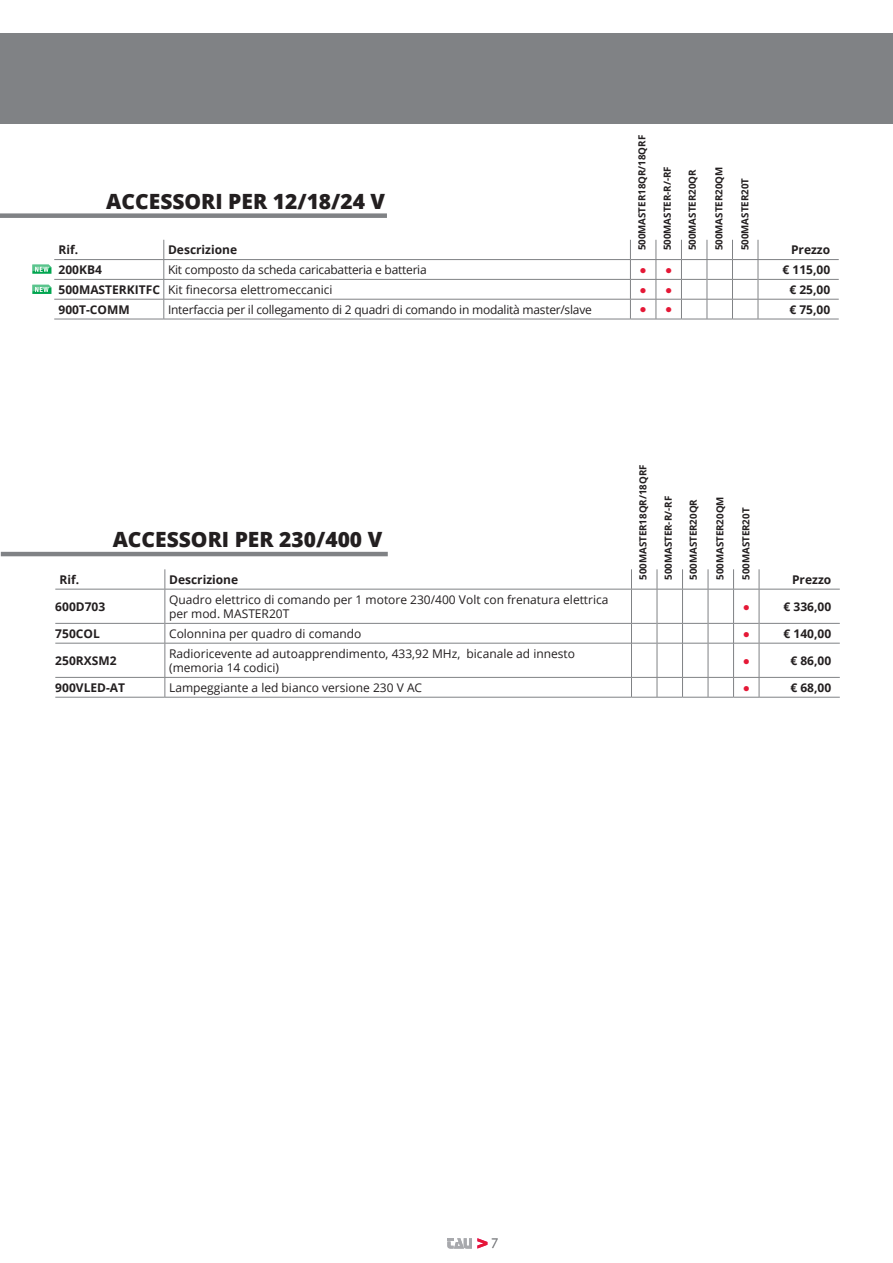
<style>
.page{position:relative;width:893px;height:1263px;background:#fff}
.page>*{position:absolute;margin:0;border:0;box-sizing:border-box;transform-origin:0 0}
.t1{font:800 21px "Open Sans";color:#231f20}
.t2{font:300 13.5px "Futura BT";color:#808285}
.t3{font:12px/14.4px "Open Sans";color:#231f20}
.t4{font:700 12px "Open Sans";color:#231f20}
.t5{font:12px "Open Sans";letter-spacing:-.02em;color:#231f20}
.t6{font:12px "Arial";color:#e51836}
.t7{font:700 9.75px "Open Sans";color:#231f20}
</style>
<div class="page">
<svg style="left:447px;top:1238px;width:40px;height:10px"></svg>
<div style="left:0;top:33px;width:893px;height:91px;background:#808285"></div>
<div style="left:0;top:213px;width:387px;height:5px;background:#808285"></div>
<hr style="left:1px;top:552px;width:387px;height:4px;background:#808285">
<hr style="left:758px;top:259px;width:81px;height:1px;background:#808285">
<hr style="left:54px;top:259px;width:110px;height:1px;background:#808285">
<hr style="left:54px;top:279px;width:110px;height:1px;background:#808285">
<hr style="left:54px;top:299px;width:110px;height:1px;background:#808285">
<hr style="left:54px;top:319px;width:110px;height:1px;background:#808285">
<hr style="left:164px;top:259px;width:466px;height:1px;background:#808285">
<hr style="left:164px;top:279px;width:466px;height:1px;background:#808285">
<hr style="left:164px;top:299px;width:466px;height:1px;background:#808285">
<hr style="left:164px;top:319px;width:466px;height:1px;background:#808285">
<hr style="left:758px;top:279px;width:81px;height:1px;background:#808285">
<hr style="left:758px;top:299px;width:81px;height:1px;background:#808285">
<hr style="left:758px;top:319px;width:81px;height:1px;background:#808285">
<svg style="left:163px;top:240px;width:1px;height:79px"></svg>
<svg style="left:630px;top:240px;width:129px;height:80px"></svg>
<hr style="left:55px;top:589px;width:110px;height:1px;background:#808285">
<hr style="left:55px;top:623px;width:110px;height:1px;background:#808285">
<hr style="left:55px;top:643px;width:110px;height:1px;background:#808285">
<hr style="left:55px;top:677px;width:110px;height:1px;background:#808285">
<hr style="left:55px;top:697px;width:110px;height:1px;background:#808285">
<hr style="left:165px;top:589px;width:466px;height:1px;background:#808285">
<hr style="left:165px;top:623px;width:466px;height:1px;background:#808285">
<hr style="left:165px;top:643px;width:466px;height:1px;background:#808285">
<hr style="left:165px;top:677px;width:466px;height:1px;background:#808285">
<hr style="left:165px;top:697px;width:466px;height:1px;background:#808285">
<hr style="left:759px;top:677px;width:81px;height:1px;background:#808285">
<hr style="left:759px;top:697px;width:81px;height:1px;background:#808285">
<hr style="left:759px;top:589px;width:81px;height:1px;background:#808285">
<hr style="left:759px;top:623px;width:81px;height:1px;background:#808285">
<hr style="left:759px;top:643px;width:81px;height:1px;background:#808285">
<hr style="left:165px;top:589px;width:1px;height:34px;background:#808285">
<hr style="left:631px;top:589px;width:1px;height:34px;background:#808285">
<svg style="left:165px;top:623px;width:1px;height:20px"></svg>
<hr style="left:165px;top:643px;width:1px;height:34px;background:#808285">
<hr style="left:631px;top:643px;width:1px;height:34px;background:#808285">
<hr style="left:657px;top:589px;width:1px;height:34px;background:#808285">
<hr style="left:682px;top:589px;width:1px;height:34px;background:#808285">
<hr style="left:657px;top:643px;width:1px;height:34px;background:#808285">
<hr style="left:682px;top:643px;width:1px;height:34px;background:#808285">
<hr style="left:708px;top:589px;width:1px;height:34px;background:#808285">
<hr style="left:708px;top:643px;width:1px;height:34px;background:#808285">
<hr style="left:733px;top:589px;width:1px;height:34px;background:#808285">
<hr style="left:733px;top:643px;width:1px;height:34px;background:#808285">
<hr style="left:759px;top:589px;width:1px;height:34px;background:#808285">
<svg style="left:631px;top:623px;width:129px;height:21px"></svg>
<hr style="left:759px;top:643px;width:1px;height:34px;background:#808285">
<svg style="left:165px;top:678px;width:1px;height:19px"></svg>
<svg style="left:631px;top:677px;width:129px;height:21px"></svg>
<svg style="left:165px;top:569px;width:1px;height:20px"></svg>
<svg style="left:631px;top:569px;width:129px;height:21px"></svg>
<svg style="left:32px;top:264px;width:19px;height:10px"></svg>
<svg style="left:32px;top:285px;width:19px;height:9px"></svg>
<p class="t7" style="left:635px;top:250px;width:117px;rotate:-90deg">500MASTER18QR/18QRF</p>
<p class="t7" style="left:660px;top:250px;width:86px;rotate:-90deg">500MASTER-R/-RF</p>
<p class="t7" style="left:712px;top:250px;width:85px;rotate:-90deg">500MASTER20QM</p>
<p class="t7" style="left:685px;top:250px;width:82px;rotate:-90deg">500MASTER20QR</p>
<p class="t7" style="left:738px;top:250px;width:74px;rotate:-90deg">500MASTER20T</p>
<p class="t1" style="left:106px;top:185px;width:280px">ACCESSORI PER 12/18/24 V</p>
<p class="t4" style="left:58px;top:241px;width:21px">Rif.</p>
<p class="t4" style="left:168px;top:241px;width:71px">Descrizione</p>
<p class="t4" style="left:791px;top:241px;width:41px">Prezzo</p>
<p class="t4" style="left:58px;top:261px;width:45px">200KB4</p>
<p class="t5" style="left:168px;top:261px;width:260px">Kit composto da scheda caricabatteria e batteria</p>
<p class="t6" style="left:640px;top:262px;width:9px">●</p>
<p class="t6" style="left:665px;top:262px;width:9px">●</p>
<p class="t4" style="left:782px;top:261px;width:49px">€ 115,00</p>
<p class="t4" style="left:58px;top:281px;width:103px">500MASTERKITFC</p>
<p class="t3" style="left:168px;top:282px;width:166px">Kit finecorsa elettromeccanici</p>
<p class="t6" style="left:640px;top:282px;width:9px">●</p>
<p class="t6" style="left:665px;top:282px;width:9px">●</p>
<p class="t4" style="left:789px;top:281px;width:42px">€ 25,00</p>
<p class="t4" style="left:58px;top:301px;width:73px">900T-COMM</p>
<p class="t5" style="left:168px;top:301px;width:425px">Interfaccia per il collegamento di 2 quadri di comando in modalità master/slave</p>
<p class="t6" style="left:640px;top:301px;width:9px">●</p>
<p class="t6" style="left:665px;top:301px;width:9px">●</p>
<p class="t4" style="left:789px;top:301px;width:42px">€ 75,00</p>
<p class="t7" style="left:636px;top:580px;width:117px;rotate:-90deg">500MASTER18QR/18QRF</p>
<p class="t7" style="left:661px;top:580px;width:86px;rotate:-90deg">500MASTER-R/-RF</p>
<p class="t7" style="left:713px;top:580px;width:85px;rotate:-90deg">500MASTER20QM</p>
<p class="t7" style="left:686px;top:580px;width:82px;rotate:-90deg">500MASTER20QR</p>
<p class="t7" style="left:739px;top:580px;width:74px;rotate:-90deg">500MASTER20T</p>
<p class="t1" style="left:113px;top:523px;width:271px">ACCESSORI PER 230/400 V</p>
<p class="t4" style="left:60px;top:571px;width:21px">Rif.</p>
<p class="t4" style="left:169px;top:571px;width:71px">Descrizione</p>
<p class="t4" style="left:792px;top:571px;width:41px">Prezzo</p>
<p class="t4" style="left:55px;top:598px;width:51px">600D703</p>
<p class="t3" style="left:169px;top:592px;width:441px">Quadro elettrico di comando per 1 motore 230/400 Volt con frenatura elettrica per mod. MASTER20T</p>
<p class="t6" style="left:743px;top:598px;width:9px">●</p>
<p class="t4" style="left:784px;top:598px;width:49px">€ 336,00</p>
<p class="t4" style="left:55px;top:625px;width:46px">750COL</p>
<p class="t3" style="left:169px;top:626px;width:194px">Colonnina per quadro di comando</p>
<p class="t6" style="left:743px;top:625px;width:9px">●</p>
<p class="t4" style="left:784px;top:625px;width:49px">€ 140,00</p>
<p class="t4" style="left:55px;top:652px;width:63px">250RXSM2</p>
<p class="t3" style="left:169px;top:646px;width:407px">Radioricevente ad autoapprendimento, 433,92 MHz, bicanale ad innesto (memoria 14 codici)</p>
<p class="t6" style="left:743px;top:652px;width:9px">●</p>
<p class="t4" style="left:790px;top:652px;width:42px">€ 86,00</p>
<p class="t4" style="left:55px;top:679px;width:71px">900VLED-AT</p>
<p class="t3" style="left:169px;top:680px;width:255px">Lampeggiante a led bianco versione 230 V AC</p>
<p class="t6" style="left:743px;top:680px;width:9px">●</p>
<p class="t4" style="left:790px;top:679px;width:42px">€ 68,00</p>
<p class="t2" style="left:491px;top:1235px;width:9px">7</p>
</div>
